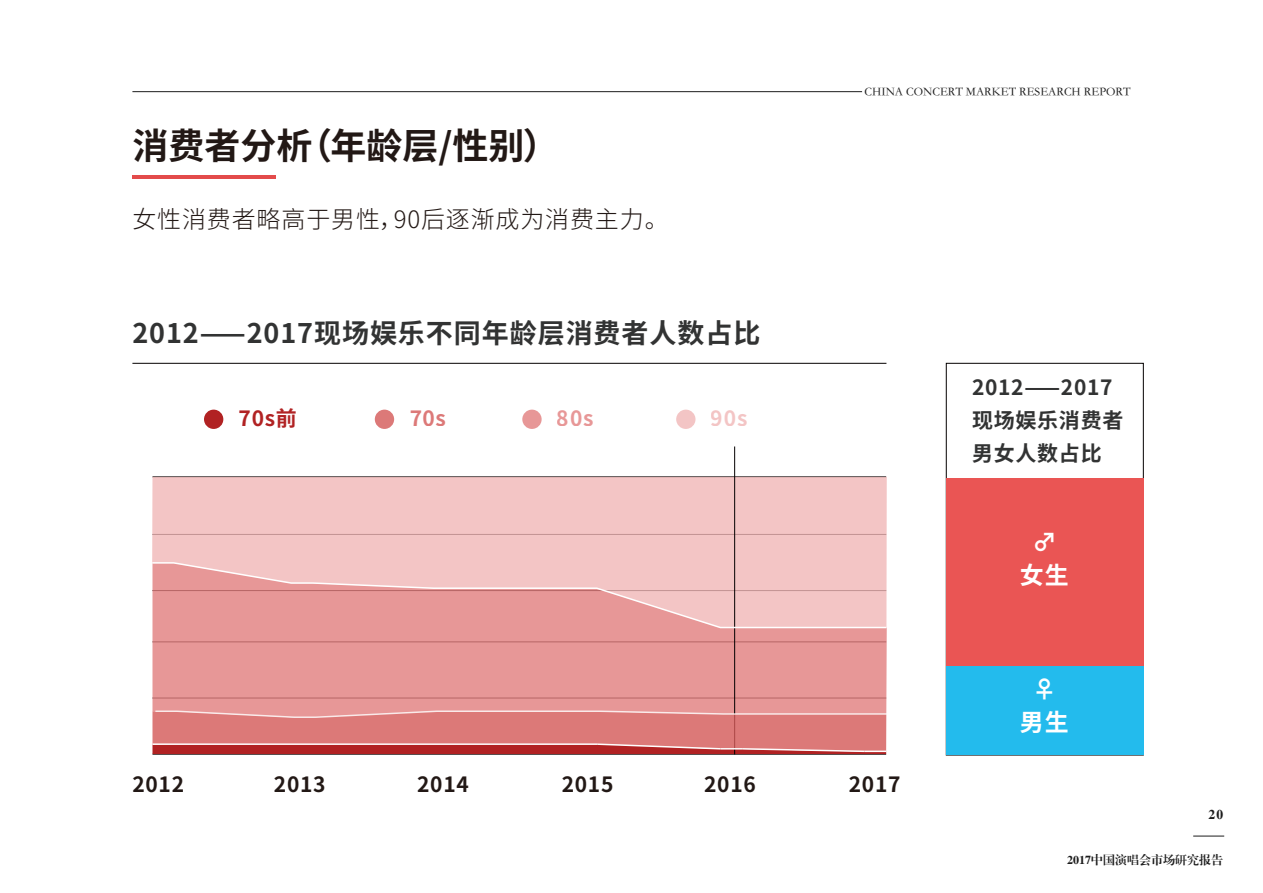
<style>
.page{position:relative;width:1263px;height:893px;background:#fff}
.page>*{position:absolute;margin:0;border:0;box-sizing:border-box;transform-origin:0 0}
.t1{font:700 36px "Noto Sans CJ Ksc";color:#221815}
.t2{font:700 27px "Noto Sans CJ Ksc";letter-spacing:.035em;color:#323333}
.t3{font:300 24px "Noto Sans CJ Ksc";letter-spacing:.035em;color:#221815}
.t4{font:700 24px/33px "Noto Sans CJ Ksc";color:#fff;text-align:center}
.t5{font:700 21px "Noto Sans CJ Ksc";letter-spacing:.035em;color:#221815}
.t6{font:700 21px/33px "Noto Sans CJ Ksc";letter-spacing:.035em;color:#323333}
.t7{font:700 21px "Noto Sans CJ Ksc";color:#b12223}
.t8{font:700 21px "Noto Sans CJ Ksc";color:#d45857}
.t9{font:700 21px "Noto Sans CJ Ksc";color:#e27e7e}
.t10{font:700 21px "Noto Sans CJ Ksc";color:#f1b7b7}
.t11{font:13.5px "CT Biao Song SJ";color:#1d1d1d}
.t12{font:12px "ST Songti SC Regular";color:#1d1d1d}
.t13{font:12px "CT Biao Song SJ";color:#1d1d1d}
</style>
<div class="page">
<hr style="left:152px;top:754px;width:734px;height:1px;background:#040000">
<div style="left:152px;top:629px;width:735px;height:81px;background:#e79797"></div>
<div style="left:152px;top:477px;width:735px;height:84px;background:#f3c5c5"></div>
<hr style="left:132px;top:91px;width:730px;height:1px;background:#1d1d1d">
<hr style="left:1193px;top:836px;width:31px;height:1px;background:#1d1d1d">
<hr style="left:132px;top:176px;width:144px;height:3px;background:#e34b4b">
<div style="left:204px;top:410px;width:19px;height:19px;background:#b12223;border-radius:50%"></div>
<div style="left:375px;top:410px;width:19px;height:19px;background:#dc7978;border-radius:50%"></div>
<svg style="left:522px;top:410px;width:20px;height:19px"></svg>
<div style="left:676px;top:410px;width:19px;height:19px;background:#f3c5c5;border-radius:50%"></div>
<hr style="left:132px;top:363px;width:754px;height:1px;background:#040000">
<hr style="left:734px;top:446px;width:1px;height:308px;background:#040000">
<svg style="left:152px;top:561px;width:735px;height:68px;background:#ecafaf"></svg>
<svg style="left:152px;top:710px;width:735px;height:44px;background:#d77474"></svg>
<div style="left:946px;top:478px;width:197px;height:277px;background:#ea5554"></div>
<div style="left:946px;top:667px;width:197px;height:88px;background:#23bbed"></div>
<h1 class="t1" style="left:132px;top:125px;width:428px">消费者分析（年龄层/性别）</h1>
<h3 class="t3" style="left:132px;top:206px;width:538px">女性消费者略高于男性，90后逐渐成为消费主力。</h3>
<h2 class="t2" style="left:132px;top:317px;width:629px">2012⸺2017现场娱乐不同年龄层消费者人数占比</h2>
<h3 class="t7" style="left:239px;top:406px;width:60px">70s前</h3>
<h3 class="t8" style="left:409px;top:406px;width:38px">70s</h3>
<h3 class="t9" style="left:557px;top:406px;width:38px">80s</h3>
<h3 class="t10" style="left:711px;top:406px;width:38px">90s</h3>
<p class="t12" style="left:865px;top:85px;width:267px">CHINA CONCERT MARKET RESEARCH REPORT</p>
<h3 class="t6" style="left:972px;top:372px;width:153px">2012⸺2017现场娱乐消费者男女人数占比</h3>
<h3 class="t4" style="left:1020px;top:526px;width:50px">♂女生</h3>
<h3 class="t4" style="left:1020px;top:673px;width:50px">♀男生</h3>
<h3 class="t5" style="left:132px;top:772px;width:53px">2012</h3>
<h3 class="t5" style="left:274px;top:772px;width:53px">2013</h3>
<h3 class="t5" style="left:417px;top:772px;width:53px">2014</h3>
<h3 class="t5" style="left:562px;top:772px;width:53px">2015</h3>
<h3 class="t5" style="left:704px;top:772px;width:53px">2016</h3>
<h3 class="t5" style="left:849px;top:772px;width:53px">2017</h3>
<p class="t11" style="left:1208px;top:808px;width:16px">20</p>
<p class="t13" style="left:1067px;top:854px;width:157px">2017中国演唱会市场研究报告</p>
</div>
